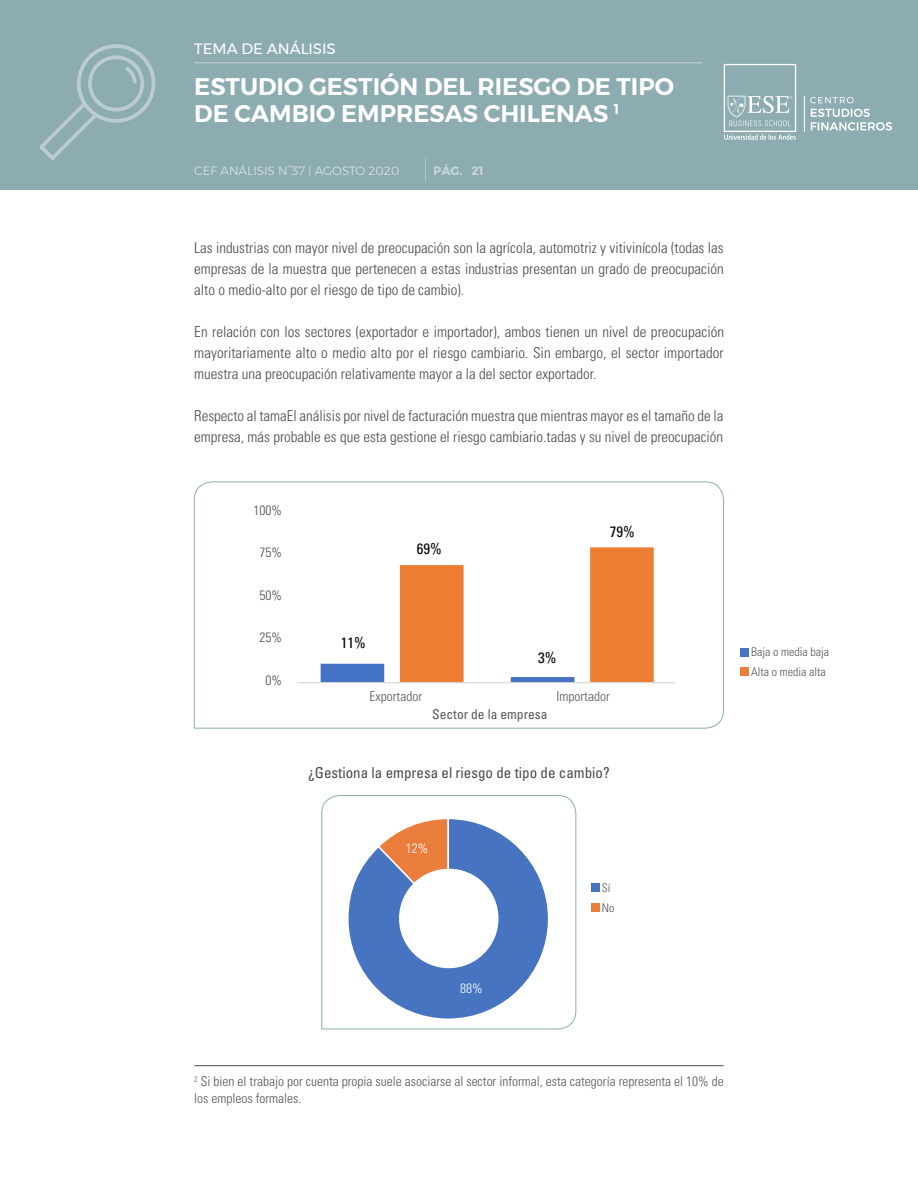
<style>
.page{position:relative;width:918px;height:1188px;background:#fff}
.page>*{position:absolute;margin:0;border:0;box-sizing:border-box;transform-origin:0 0}
.t1{font:600 24px/27px "Montserrat";color:#fff}
.t2{font:300 condensed 15px/21px "Univers LT Std";color:#4a4a49;text-align:justify}
.t3{font:condensed 15px "Univers LT Std";color:#4a4a49}
.t4{font:15px "Montserrat";color:#fff}
.t5{font:condensed 15px "Univers LT Std";color:#000}
.t6{font:300 condensed 13.5px/16.5px "Univers LT Std";color:#575756}
.t7{font:condensed 13.5px "Univers LT Std";color:#575756}
.t8{font:300 condensed 13.5px "Univers LT Std";color:#4d4d4d}
.t9{font:300 condensed 13.5px "Univers LT Std";color:#fff}
.t10{font:300 condensed 12px/20px "Univers LT Std";color:#575756}
.t11{font:300 12px "Montserrat";color:#fff}
.t12{font:700 12px "Montserrat";color:#fff}
</style>
<div class="page">
<div style="left:0;top:0;width:918px;height:189px;background:#8dacb1"></div>
<svg style="left:39px;top:44px;width:117px;height:116px"></svg>
<hr style="left:194px;top:1065px;width:530px;height:1px;background:#4d4d4d">
<div style="left:741px;top:648px;width:8px;height:8px;background:#4674c1"></div>
<div style="left:741px;top:668px;width:8px;height:8px;background:#eb7d3c"></div>
<svg style="left:194px;top:482px;width:530px;height:247px"></svg>
<img style="left:293px;top:519px;width:381px;height:167px">
<div style="left:591px;top:883px;width:9px;height:9px;background:#4674c1"></div>
<div style="left:591px;top:903px;width:9px;height:9px;background:#eb7d3c"></div>
<svg style="left:321px;top:795px;width:255px;height:234px"></svg>
<div style="left:399px;top:869px;width:100px;height:99px;background:#fff;border-radius:50%"></div>
<div style="left:324px;top:628px;width:52px;height:28px;background:#fff"></div>
<div style="left:413px;top:531px;width:38px;height:28px;background:#fff"></div>
<div style="left:514px;top:628px;width:52px;height:44px;background:#fff"></div>
<div style="left:594px;top:523px;width:52px;height:16px;background:#fff"></div>
<svg style="left:425px;top:158px;width:1px;height:22px"></svg>
<hr style="left:804px;top:96px;width:1px;height:36px;background:#fff">
<svg style="left:810px;top:97px;width:44px;height:6px"></svg>
<svg style="left:811px;top:109px;width:81px;height:22px"></svg>
<div style="left:724px;top:64px;width:72px;height:68px;border:1px solid #fff"></div>
<svg style="left:728px;top:96px;width:64px;height:30px"></svg>
<svg style="left:724px;top:134px;width:72px;height:6px"></svg>
<hr style="left:194px;top:62px;width:508px;height:1px;background:#fff">
<p class="t4" style="left:194px;top:38px;width:143px">TEMA DE ANÁLISIS</p>
<h1 class="t1" style="left:194px;top:73px;width:481px">ESTUDIO GESTIÓN DEL RIESGO DE TIPO<br>DE CAMBIO EMPRESAS CHILENAS <sup>1</sup></h1>
<p class="t11" style="left:194px;top:162px;width:206px">CEF ANÁLISIS N°37 | AGOSTO 2020</p>
<p class="t12" style="left:434px;top:161px;width:51px">PÁG. 21</p>
<p class="t2" style="left:194px;top:237px;width:531px">Las industrias con mayor nivel de preocupación son la agrícola, automotriz y vitivinícola (todas las empresas de la muestra que pertenecen a estas industrias presentan un grado de preocupación alto o medio-alto por el riesgo de tipo de cambio).</p>
<p class="t2" style="left:194px;top:321px;width:531px">En relación con los sectores (exportador e importador), ambos tienen un nivel de preocupación mayoritariamente alto o medio alto por el riesgo cambiario. Sin embargo, el sector importador muestra una preocupación relativamente mayor a la del sector exportador.</p>
<p class="t2" style="left:194px;top:405px;width:531px">Respecto al tamaEl análisis por nivel de facturación muestra que mientras mayor es el tamaño de la empresa, más probable es que esta gestione el riesgo cambiario.tadas y su nivel de preocupación</p>
<p class="t8" style="left:253px;top:502px;width:30px">100%</p>
<p class="t8" style="left:259px;top:545px;width:24px">75%</p>
<p class="t8" style="left:259px;top:587px;width:24px">50%</p>
<p class="t8" style="left:259px;top:630px;width:24px">25%</p>
<p class="t8" style="left:265px;top:672px;width:18px">0%</p>
<p class="t5" style="left:341px;top:634px;width:26px">11%</p>
<p class="t5" style="left:417px;top:539px;width:26px">69%</p>
<p class="t5" style="left:538px;top:648px;width:20px">3%</p>
<p class="t5" style="left:610px;top:522px;width:26px">79%</p>
<p class="t6" style="left:370px;top:688px;width:54px">Exportador</p>
<p class="t6" style="left:557px;top:688px;width:55px">Importador</p>
<p class="t7" style="left:432px;top:705px;width:117px">Sector de la empresa</p>
<p class="t3" style="left:308px;top:764px;width:303px">¿Gestiona la empresa el riesgo de tipo de cambio?</p>
<p class="t9" style="left:406px;top:840px;width:24px">12%</p>
<p class="t10" style="left:602px;top:878px;width:14px">Sí<br>No</p>
<p class="t10" style="left:751px;top:642px;width:79px">Baja o media baja<br>Alta o media alta</p>
<p class="t9" style="left:460px;top:980px;width:24px">88%</p>
<p class="t6" style="left:194px;top:1073px;width:531px"><sup>2</sup> Si bien el trabajo por cuenta propia suele asociarse al sector informal, esta categoría representa el 10% de los empleos formales.</p>
</div>
